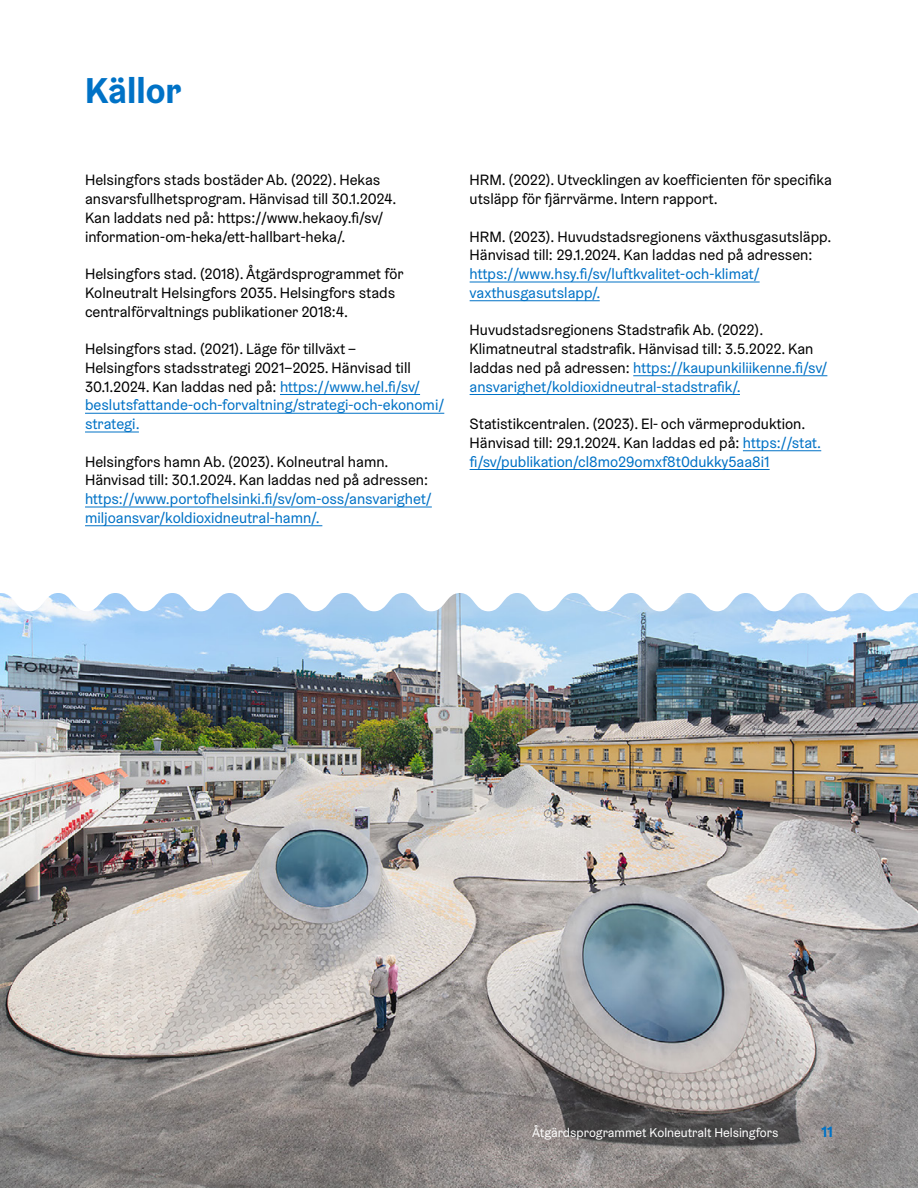
<style>
.page{position:relative;width:918px;height:1188px;background:#fff}
.page>*{position:absolute;margin:0;border:0;box-sizing:border-box;transform-origin:0 0}
.otsikko_1{font:700 36px "Helsinki Grotesk";color:#0072c6}
.lähteet{font:15px/18.8px "Helsinki Grotesk";color:#000}
.lähteet-2{font:15px/18.8px "Helsinki Grotesk";color:#0072c6}
.t1{font:700 15px "Helsinki Grotesk";color:#0072c6}
.t2{font:12.75px "Helsinki Grotesk";color:#fff}
.s1{color:#0072c6}
.s2{color:#000}
</style>
<div class="page">
<img style="left:0;top:593px;width:918px;height:595px">
<hr style="left:280px;top:394px;width:140px;height:1px;background:#0072c6">
<hr style="left:85px;top:413px;width:359px;height:1px;background:#0072c6">
<hr style="left:85px;top:432px;width:54px;height:1px;background:#0072c6">
<hr style="left:85px;top:507px;width:347px;height:1px;background:#0072c6">
<hr style="left:85px;top:525px;width:237px;height:1px;background:#0072c6">
<hr style="left:470px;top:282px;width:290px;height:1px;background:#0072c6">
<hr style="left:470px;top:300px;width:130px;height:1px;background:#0072c6">
<hr style="left:633px;top:375px;width:194px;height:1px;background:#0072c6">
<hr style="left:470px;top:394px;width:270px;height:1px;background:#0072c6">
<hr style="left:743px;top:450px;width:78px;height:1px;background:#0072c6">
<hr style="left:470px;top:469px;width:300px;height:1px;background:#0072c6">
<p class="otsikko_1" style="left:85px;top:68px;width:98px">Källor</p>
<p class="lähteet" style="left:85px;top:170px;width:313px">Helsingfors stads bostäder Ab. (2022). Hekas ansvarsfullhetsprogram. Hänvisad till 30.1.2024.<br>Kan laddats ned på: https://www.hekaoy.fi/sv/ information-om-heka/ett-hallbart-heka/.</p>
<p class="lähteet" style="left:85px;top:264px;width:320px">Helsingfors stad. (2018). Åtgärdsprogrammet för<br>Kolneutralt Helsingfors 2035. Helsingfors stads centralförvaltnings publikationer 2018:4.</p>
<p class="lähteet" style="left:85px;top:339px;width:361px">Helsingfors stad. (2021). Läge för tillväxt –<br>Helsingfors stadsstrategi 2021–2025. Hänvisad till 30.1.2024. Kan laddas ned på: <span class="s1">https://www.hel.fi/sv/ beslutsfattande-och-forvaltning/strategi-och-ekonomi/ strategi.</span></p>
<p class="lähteet-2" style="left:85px;top:452px;width:348px"><span class="s2">Helsingfors hamn Ab. (2023). Kolneutral hamn.<br>Hänvisad till: 30.1.2024. Kan laddas ned på adressen: </span>https://www.portofhelsinki.fi/sv/om-oss/ansvarighet/ miljoansvar/koldioxidneutral-hamn/.</p>
<p class="lähteet" style="left:470px;top:170px;width:364px">HRM. (2022). Utvecklingen av koefficienten för specifika utsläpp för fjärrvärme. Intern rapport.</p>
<p class="lähteet" style="left:470px;top:227px;width:363px">HRM. (2023). Huvudstadsregionens växthusgasutsläpp.<br>Hänvisad till: 29.1.2024. Kan laddas ned på adressen: <span class="s1">https://www.hsy.fi/sv/luftkvalitet-och-klimat/ vaxthusgasutslapp/.</span></p>
<p class="lähteet" style="left:470px;top:320px;width:359px">Huvudstadsregionens Stadstrafik Ab. (2022).<br>Klimatneutral stadstrafik. Hänvisad till: 3.5.2022. Kan laddas ned på adressen: <span class="s1">https://kaupunkiliikenne.fi/sv/ ansvarighet/koldioxidneutral-stadstrafik/.</span></p>
<p class="lähteet" style="left:470px;top:414px;width:353px">Statistikcentralen. (2023). El- och värmeproduktion.<br>Hänvisad till: 29.1.2024. Kan laddas ed på: <span class="s1">https://stat. fi/sv/publikation/cl8mo29omxf8t0dukky5aa8i1</span></p>
<p class="t2" style="left:532px;top:1125px;width:248px">Åtgärdsprogrammet Kolneutralt Helsingfors</p>
<p class="t1" style="left:821px;top:1123px;width:13px">11</p>
</div>
